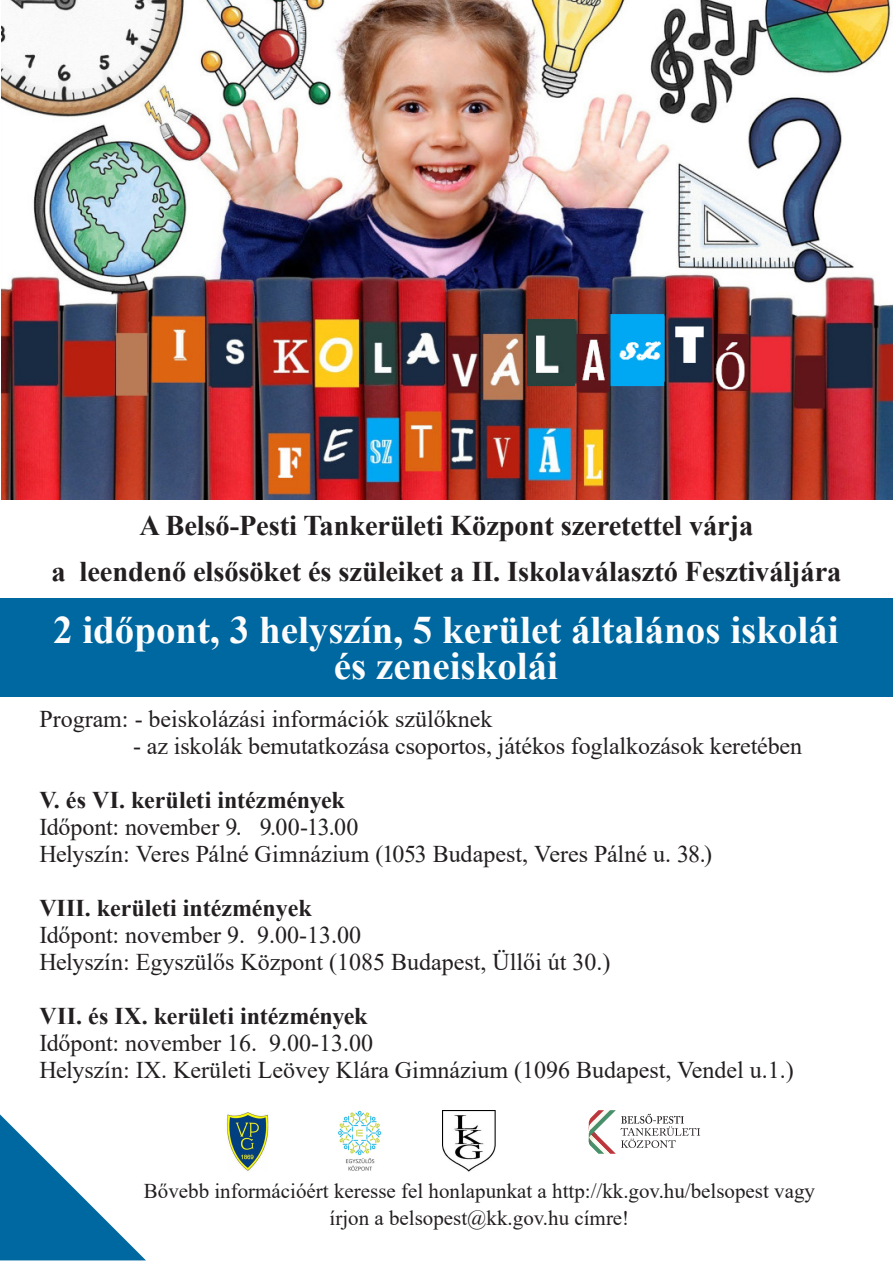
<style>
.page{position:relative;width:893px;height:1263px;background:#fff}
.page>*{position:absolute;margin:0;border:0;box-sizing:border-box;transform-origin:0 0}
.t1{font:700 39px "Times New Roman";color:#fcfcfc}
.t2{font:700 28.5px "Times New Roman";letter-spacing:-.005em;color:#231f20}
.t3{font:24px "Times New Roman";color:#231f20}
.t4{font:700 24px "Times New Roman";color:#231f20}
.t5{font:21px/27px "Times New Roman";color:#231f20;text-align:center}
</style>
<div class="page">
<img style="left:1px;top:0;width:892px;height:500px">
<svg style="left:589px;top:1110px;width:111px;height:44px"></svg>
<div style="left:0;top:598px;width:893px;height:99px;background:#0068a0"></div>
<svg style="left:0;top:1114px;width:146px;height:146px"></svg>
<img style="left:338px;top:1110px;width:44px;height:61px">
<img style="left:227px;top:1112px;width:42px;height:59px">
<img style="left:443px;top:1110px;width:53px;height:62px">
<p class="t2" style="left:140px;top:505px;width:615px">A Belső-Pesti Tankerületi Központ szeretettel várja</p>
<p class="t2" style="left:52px;top:551px;width:791px">a leendenő elsősöket és szüleiket a II. Iskolaválasztó Fesztiváljára</p>
<p class="t1" style="left:53px;top:602px;width:787px">2 időpont, 3 helyszín, 5 kerület általános iskolái</p>
<p class="t1" style="left:334px;top:638px;width:226px">és zeneiskolái</p>
<p class="t3" style="left:39px;top:702px;width:455px">Program: - beiskolázási információk szülőknek</p>
<p class="t3" style="left:133px;top:729px;width:671px">- az iskolák bemutatkozása csoportos, játékos foglalkozások keretében</p>
<p class="t4" style="left:39px;top:783px;width:307px">V. és VI. kerületi intézmények</p>
<p class="t3" style="left:39px;top:810px;width:321px">Időpont: november 9. 9.00-13.00</p>
<p class="t3" style="left:39px;top:837px;width:674px">Helyszín: Veres Pálné Gimnázium (1053 Budapest, Veres Pálné u. 38.)</p>
<p class="t4" style="left:39px;top:891px;width:274px">VIII. kerületi intézmények</p>
<p class="t3" style="left:39px;top:918px;width:323px">Időpont: november 9. 9.00-13.00</p>
<p class="t3" style="left:39px;top:945px;width:573px">Helyszín: Egyszülős Központ (1085 Budapest, Üllői út 30.)</p>
<p class="t4" style="left:39px;top:999px;width:330px">VII. és IX. kerületi intézmények</p>
<p class="t3" style="left:39px;top:1026px;width:335px">Időpont: november 16. 9.00-13.00</p>
<p class="t3" style="left:39px;top:1053px;width:756px">Helyszín: IX. Kerületi Leövey Klára Gimnázium (1096 Budapest, Vendel u.1.)</p>
<p class="t5" style="left:144px;top:1177px;width:673px">Bővebb információért keresse fel honlapunkat a http://kk.gov.hu/belsopest vagy írjon a belsopest@kk.gov.hu címre!</p>
</div>
